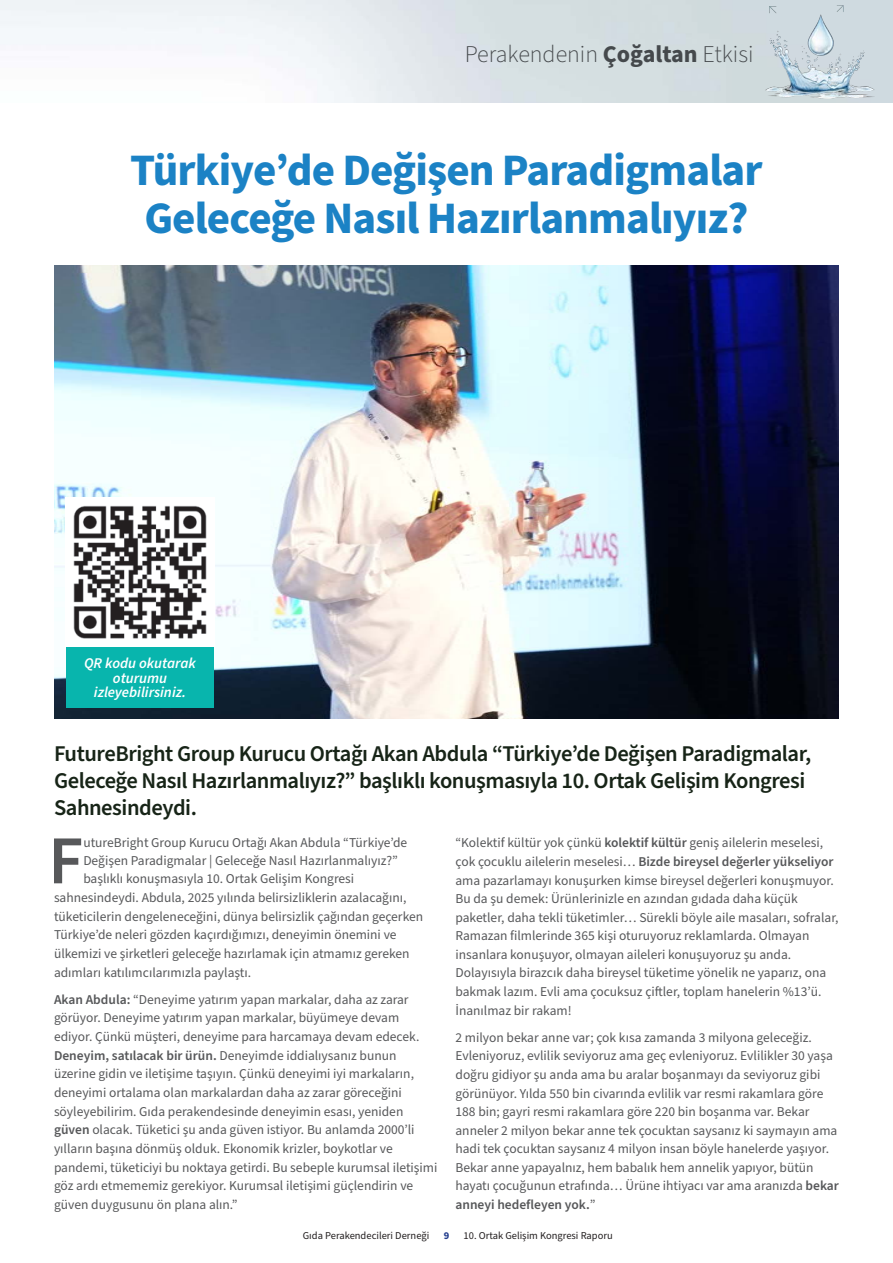
<style>
.page{position:relative;width:893px;height:1263px;background:#fff}
.page>*{position:absolute;margin:0;border:0;box-sizing:border-box;transform-origin:0 0}
.t1{font:600 68.55px "Source Sans Pro";color:#57585a}
.t2{font:700 45px "Source Sans Pro";letter-spacing:-.02em;color:#1b82c5}
.t3{font:300 24px "Source Sans Pro";color:#45494c}
.t4{font:600 22.5px/27px "Source Sans Pro";letter-spacing:-.02em;color:#172417}
.t5{font:italic 600 14.85px/14.9px "Source Sans Pro";color:#fff;text-align:center}
.t6{font:13.5px/18.6px "Source Sans Pro";color:#57585a}
.t7{font:10.5px "Source Sans Pro";color:#231f20}
.t8{font:700 10.5px "Source Sans Pro";color:#253f8e}
.s1{font-weight:700}
.s2{font-weight:600}
</style>
<div class="page">
<img style="left:762px;top:0;width:116px;height:102px">
<img style="left:54px;top:265px;width:785px;height:454px">
<div style="left:66px;top:629px;width:148px;height:78px;background:#08b5ad"></div>
<img style="left:66px;top:498px;width:148px;height:148px">
<h3 class="t3" style="left:465px;top:38px;width:290px">Perakendenin <span class="s1">Çoğaltan</span> Etkisi</h3>
<p class="t2" style="left:130px;top:140px;width:634px">Türkiye’de Değişen Paradigmalar</p>
<p class="t2" style="left:144px;top:188px;width:606px">Geleceğe Nasıl Hazırlanmalıyız?</p>
<p class="t5" style="left:84px;top:656px;width:113px">QR kodu okutarak</p>
<p class="t5" style="left:94px;top:671px;width:94px">oturumu izleyebilirsiniz.</p>
<p class="t4" style="left:54px;top:741px;width:759px">FutureBright Group Kurucu Ortağı Akan Abdula “Türkiye’de Değişen Paradigmalar,<br>Geleceğe Nasıl Hazırlanmalıyız?” başlıklı konuşmasıyla 10. Ortak Gelişim Kongresi<br>Sahnesindeydi.</p>
<p class="t1" style="left:48px;top:815px;width:37px">F</p>
<p class="t6" style="left:83px;top:834px;width:325px">utureBright Group Kurucu Ortağı Akan Abdula “Türkiye’de</p>
<p class="t6" style="left:455px;top:834px;width:385px">“Kolektif kültür yok çünkü <span class="s2">kolektif kültür</span> geniş ailelerin meselesi, çok çocuklu ailelerin meselesi… <span class="s2">Bizde bireysel değerler yükseliyor </span>ama pazarlamayı konuşurken kimse bireysel değerleri konuşmuyor.<br>Bu da şu demek: Ürünlerinizle en azından gıdada daha küçük paketler, daha tekli tüketimler… Sürekli böyle aile masaları, sofralar, Ramazan filmlerinde 365 kişi oturuyoruz reklamlarda. Olmayan insanlara konuşuyor, olmayan aileleri konuşuyoruz şu anda.<br>Dolayısıyla birazcık daha bireysel tüketime yönelik ne yaparız, ona bakmak lazım. Evli ama çocuksuz çiftler, toplam hanelerin %13’ü.<br>İnanılmaz bir rakam!</p>
<p class="t6" style="left:455px;top:1028px;width:385px">2 milyon bekar anne var; çok kısa zamanda 3 milyona geleceğiz.<br>Evleniyoruz, evlilik seviyoruz ama geç evleniyoruz. Evlilikler 30 yaşa doğru gidiyor şu anda ama bu aralar boşanmayı da seviyoruz gibi görünüyor. Yılda 550 bin civarında evlilik var resmi rakamlara göre 188 bin; gayri resmi rakamlara göre 220 bin boşanma var. Bekar anneler 2 milyon bekar anne tek çocuktan saysanız ki saymayın ama hadi tek çocuktan saysanız 4 milyon insan böyle hanelerde yaşıyor.<br>Bekar anne yapayalnız, hem babalık hem annelik yapıyor, bütün hayatı çocuğunun etrafında… Ürüne ihtiyacı var ama aranızda <span class="s2">bekar anneyi hedefleyen yok.</span>”</p>
<p class="t6" style="left:83px;top:852px;width:316px">Değişen Paradigmalar | Geleceğe Nasıl Hazırlanmalıyız?”</p>
<p class="t6" style="left:83px;top:870px;width:272px">başlıklı konuşmasıyla 10. Ortak Gelişim Kongresi</p>
<p class="t6" style="left:54px;top:889px;width:354px">sahnesindeydi. Abdula, 2025 yılında belirsizliklerin azalacağını,</p>
<p class="t6" style="left:54px;top:907px;width:371px">tüketicilerin dengeleneceğini, dünya belirsizlik çağından geçerken</p>
<p class="t6" style="left:54px;top:926px;width:344px">Türkiye’de neleri gözden kaçırdığımızı, deneyimin önemini ve</p>
<p class="t6" style="left:54px;top:944px;width:357px">ülkemizi ve şirketleri geleceğe hazırlamak için atmamız gereken</p>
<p class="t6" style="left:54px;top:963px;width:199px">adımları katılımcılarımızla paylaştı.</p>
<p class="t6" style="left:54px;top:990px;width:385px"><span class="s2">Akan Abdula:</span> “Deneyime yatırım yapan markalar, daha az zarar görüyor. Deneyime yatırım yapan markalar, büyümeye devam ediyor. Çünkü müşteri, deneyime para harcamaya devam edecek.<br><span class="s2">Deneyim, satılacak bir ürün.</span> Deneyimde iddialıysanız bunun üzerine gidin ve iletişime taşıyın. Çünkü deneyimi iyi markaların, deneyimi ortalama olan markalardan daha az zarar göreceğini söyleyebilirim. Gıda perakendesinde deneyimin esası, yeniden <span class="s2">güven</span> olacak. Tüketici şu anda güven istiyor. Bu anlamda 2000’li yılların başına dönmüş olduk. Ekonomik krizler, boykotlar ve pandemi, tüketiciyi bu noktaya getirdi. Bu sebeple kurumsal iletişimi göz ardı etmememiz gerekiyor. Kurumsal iletişimi güçlendirin ve güven duygusunu ön plana alın.”</p>
<p class="t7" style="left:303px;top:1228px;width:128px">Gıda Perakendecileri Derneği</p>
<p class="t8" style="left:444px;top:1228px;width:7px">9</p>
<p class="t7" style="left:464px;top:1228px;width:151px">10. Ortak Gelişim Kongresi Raporu</p>
</div>
